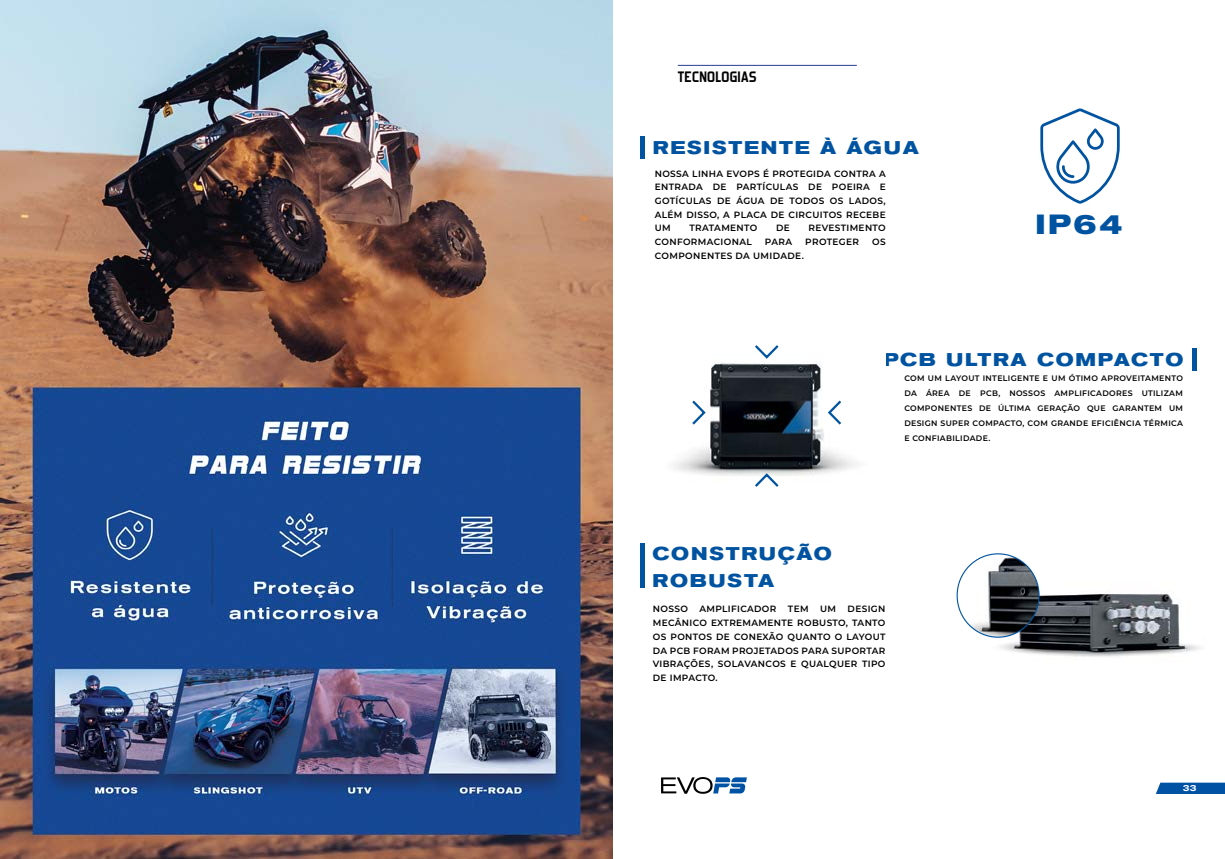
<style>
.page{position:relative;width:1225px;height:859px;background:#fff}
.page>*{position:absolute;margin:0;border:0;box-sizing:border-box;transform-origin:0 0}
.t1{font:700 expanded 27.6px "Akzidenz Grotesk BQ";color:#0053a1}
.t2{font:700 expanded 18.3px/26.5px "Akzidenz Grotesk BQ";letter-spacing:.1em;color:#0053a1}
.t3{font:700 15px "Forgotten Futurist Rg";letter-spacing:.02em;color:#000}
.t4{font:600 9.1px/13.7px "Montserrat";letter-spacing:.04em;color:#000;text-align:justify}
.t5{font:500 expanded 9px "Akzidenz Grotesk BE";color:#fff}
.t6{font:600 8px/14.8px "Montserrat";letter-spacing:.04em;color:#000;text-align:justify}
</style>
<div class="page">
<hr style="left:678px;top:65px;width:179px;height:1px;background:#25408f">
<svg style="left:1156px;top:783px;width:69px;height:11px"></svg>
<svg style="left:661px;top:777px;width:86px;height:17px"></svg>
<hr style="left:641px;top:543px;width:4px;height:45px;background:#0053a1">
<img style="left:1000px;top:553px;width:201px;height:104px">
<img style="left:958px;top:554px;width:81px;height:83px">
<hr style="left:1192px;top:348px;width:4px;height:23px;background:#0053a1">
<img style="left:674px;top:361px;width:183px;height:115px">
<svg style="left:755px;top:345px;width:24px;height:14px"></svg>
<svg style="left:752px;top:472px;width:29px;height:15px"></svg>
<svg style="left:690px;top:398px;width:17px;height:29px"></svg>
<svg style="left:826px;top:398px;width:17px;height:29px"></svg>
<hr style="left:641px;top:137px;width:4px;height:22px;background:#0053a1">
<svg style="left:1040px;top:108px;width:79px;height:96px"></svg>
<img style="left:0;top:0;width:612px;height:859px">
<h3 class="t3" style="left:677px;top:68px;width:80px">TECNOLOGIAS</h3>
<h2 class="t2" style="left:653px;top:135px;width:267px">RESISTENTE À ÁGUA</h2>
<p class="t4" style="left:655px;top:166px;width:232px">NOSSA LINHA EVOPS É PROTEGIDA CONTRA A ENTRADA DE PARTÍCULAS DE POEIRA E GOTÍCULAS DE ÁGUA DE TODOS OS LADOS, ALÉM DISSO, A PLACA DE CIRCUITOS RECEBE UM</p>
<p class="t4" style="left:689px;top:221px;width:70px">TRATAMENTO</p>
<p class="t4" style="left:776px;top:221px;width:15px">DE</p>
<p class="t4" style="left:808px;top:221px;width:79px">REVESTIMENTO</p>
<p class="t4" style="left:655px;top:235px;width:98px">CONFORMACIONAL</p>
<p class="t4" style="left:765px;top:235px;width:29px">PARA</p>
<p class="t4" style="left:805px;top:235px;width:55px">PROTEGER</p>
<p class="t4" style="left:872px;top:235px;width:15px">OS</p>
<p class="t4" style="left:655px;top:248px;width:151px">COMPONENTES DA UMIDADE.</p>
<h1 class="t1" style="left:1035px;top:209px;width:89px">IP64</h1>
<h2 class="t2" style="left:883px;top:347px;width:301px">PCB ULTRA COMPACTO</h2>
<p class="t6" style="left:904px;top:371px;width:280px">COM UM LAYOUT INTELIGENTE E UM ÓTIMO APROVEITAMENTO DA ÁREA DE PCB, NOSSOS AMPLIFICADORES UTILIZAM COMPONENTES DE ÚLTIMA GERAÇÃO QUE GARANTEM UM DESIGN SUPER COMPACTO, COM GRANDE EFICIÊNCIA TÉRMICA E CONFIABILIDADE.</p>
<h2 class="t2" style="left:652px;top:541px;width:181px">CONSTRUÇÃO<br>ROBUSTA</h2>
<p class="t4" style="left:653px;top:602px;width:37px">NOSSO</p>
<p class="t4" style="left:699px;top:602px;width:78px">AMPLIFICADOR</p>
<p class="t4" style="left:788px;top:602px;width:22px">TEM</p>
<p class="t4" style="left:820px;top:602px;width:17px">UM</p>
<p class="t4" style="left:653px;top:602px;width:234px;text-indent:195px">DESIGN MECÂNICO EXTREMAMENTE ROBUSTO, TANTO OS PONTOS DE CONEXÃO QUANTO O LAYOUT DA PCB FORAM PROJETADOS PARA SUPORTAR VIBRAÇÕES, SOLAVANCOS E QUALQUER TIPO DE IMPACTO.</p>
<p class="t5" style="left:1182px;top:783px;width:15px">33</p>
</div>
